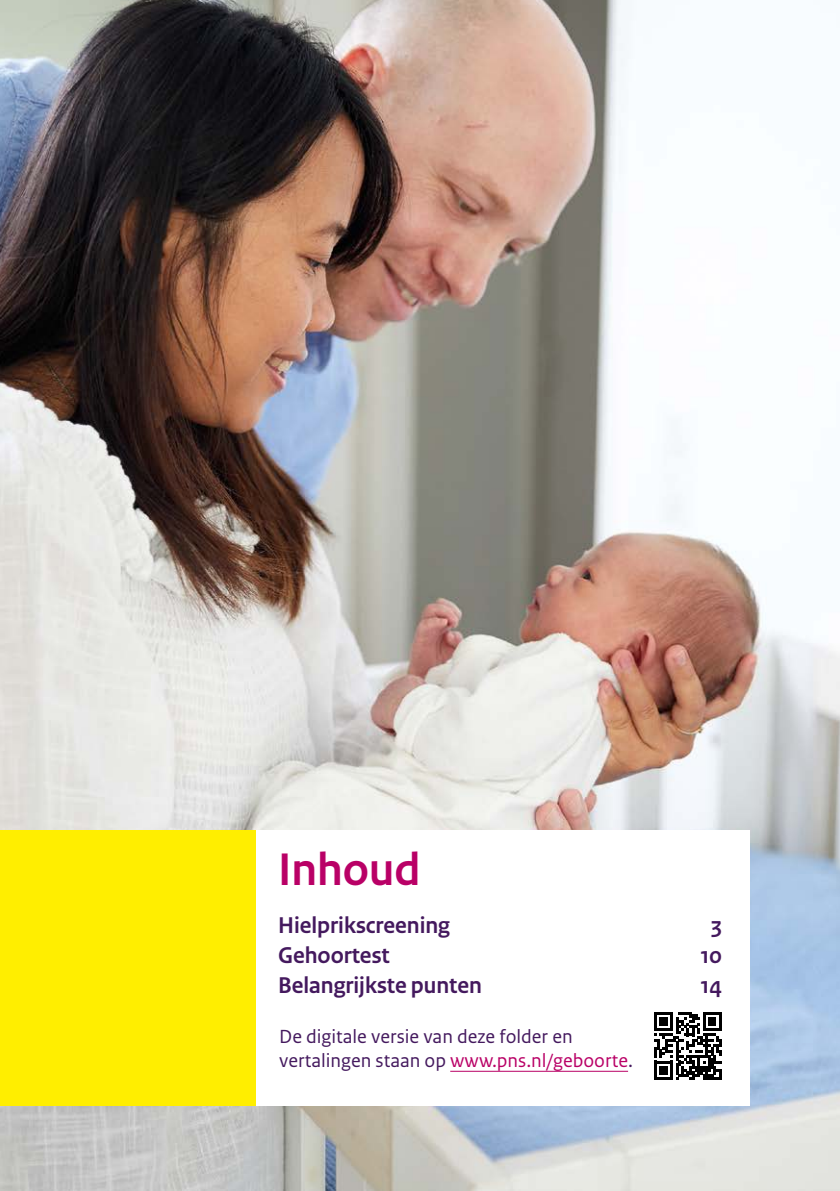
<style>
.page{position:relative;width:840px;height:1191px;background:#fff}
.page>*{position:absolute;margin:0;border:0;box-sizing:border-box;transform-origin:0 0}
.Inhoud_kop{font:700 48px "Rijksoverheid Sans Heading";color:#b90066}
.t1{font:700 24px "Rijksoverheid Sans Heading";color:#44195e}
._10_RIVM_Broodtekst{font:20px/24px "Rijksoverheid Sans Text";color:#44195e}
.s1{color:#b90066}
</style>
<div class="page">
<img style="left:0;top:0;width:839px;height:1191px">
<div style="left:0;top:831px;width:748px;height:275px;background:#fff"></div>
<div style="left:0;top:831px;width:255px;height:275px;background:#fe0"></div>
<hr style="left:450px;top:1071px;width:177px;height:1px;background:#b90066">
<svg style="left:654px;top:1012px;width:67px;height:67px"></svg>
<h2 class="Inhoud_kop" style="left:278px;top:843px;width:144px">Inhoud</h2>
<p class="t1" style="left:278px;top:911px;width:173px">Hielprikscreening</p>
<p class="t1" style="left:710px;top:911px;width:12px">3</p>
<p class="t1" style="left:278px;top:941px;width:113px">Gehoortest</p>
<p class="t1" style="left:700px;top:941px;width:23px">10</p>
<p class="t1" style="left:278px;top:971px;width:205px">Belangrijkste punten</p>
<p class="t1" style="left:700px;top:971px;width:23px">14</p>
<p class="_10_RIVM_Broodtekst" style="left:279px;top:1025px;width:355px">De digitale versie van deze folder en vertalingen staan op <span class="s1">www.pns.nl/geboorte</span>.</p>
</div>
